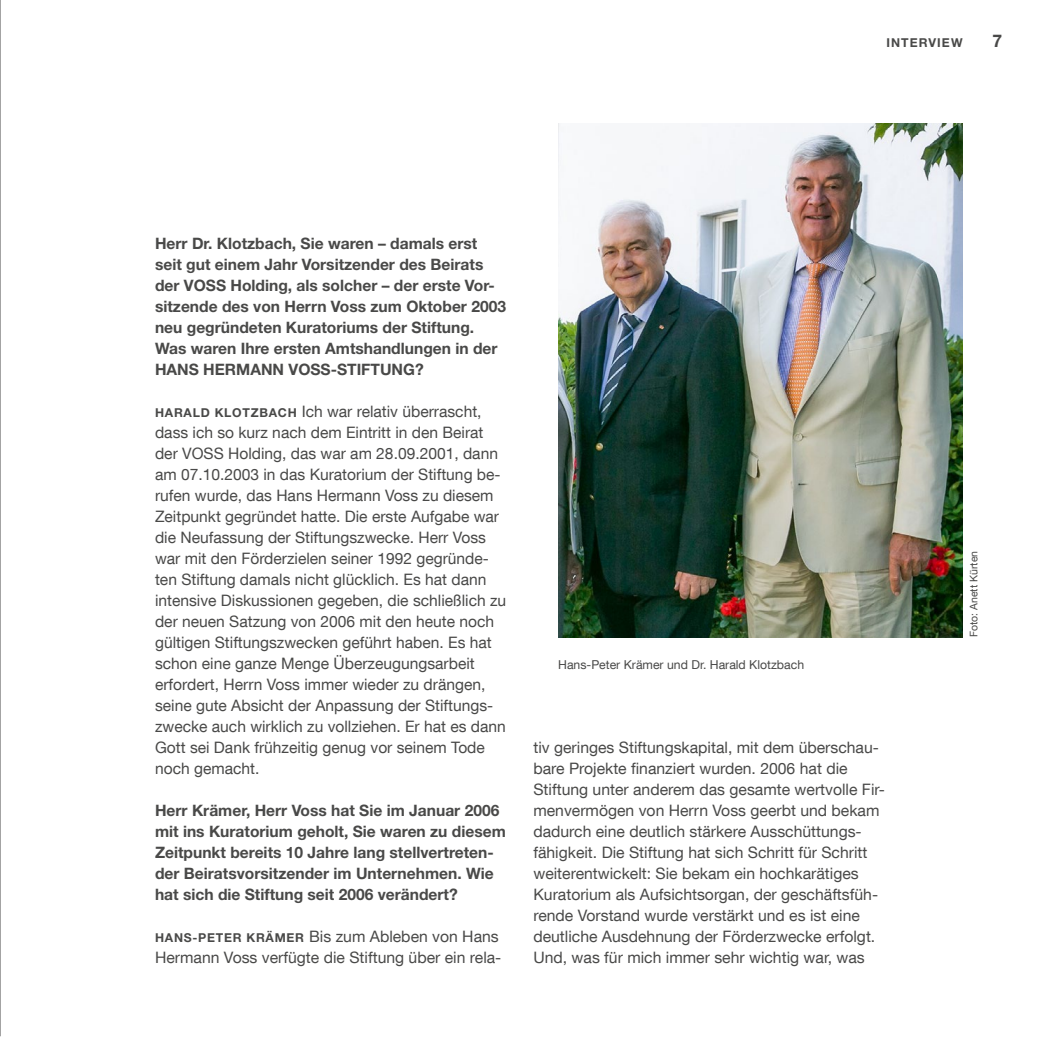
<style>
.page{position:relative;width:1042px;height:1042px;background:#fff}
.page>*{position:absolute;margin:0;border:0;box-sizing:border-box;transform-origin:0 0}
.t1{font:700 17.5px "Helvetica Neue LT Std";color:#494948}
.copy{font:15.75px/21px "Helvetica Neue LT Com";color:#494948}
.copy-2{font:700 15.75px/21px "Helvetica Neue LT Std";color:#494948}
.copy-3{font:12.25px "Helvetica Neue LT Com";color:#494948}
.Kolumne{font:700 12.25px "Helvetica Neue LT Std";letter-spacing:.085em;color:#494948}
.copy-4{font:10.5px "Helvetica Neue LT Com";color:#494948}
.s1{font-family:"Helvetica Neue LT Std";font-weight:700;font-size:12.25px}
</style>
<div class="page">
<hr style="left:0;top:0;width:1px;height:1036px;background:#494948">
<img style="left:558px;top:123px;width:404px;height:514px">
<p class="Kolumne" style="left:886px;top:35px;width:77px">INTERVIEW</p>
<p class="t1" style="left:992px;top:30px;width:11px">7</p>
<p class="copy-2" style="left:155px;top:232px;width:352px">Herr Dr. Klotzbach, Sie waren – damals erst seit gut einem Jahr Vorsitzender des Beirats der VOSS Holding, als solcher – der erste Vor&shy;sitzende des von Herrn Voss zum Oktober 2003 neu gegründeten Kuratoriums der Stiftung.<br>Was waren Ihre ersten Amtshandlungen in der HANS HERMANN VOSS-STIFTUNG?</p>
<p class="copy" style="left:155px;top:400px;width:353px"><span class="s1">HARALD KLOTZBACH</span> Ich war relativ überrascht, dass ich so kurz nach dem Eintritt in den Beirat der VOSS Holding, das war am 28.09.2001, dann am 07.10.2003 in das Kuratorium der Stiftung be&shy;rufen wurde, das Hans Hermann Voss zu diesem Zeitpunkt gegründet hatte. Die erste Aufgabe war die Neufassung der Stiftungszwecke. Herr Voss war mit den Förderzielen seiner 1992 gegründe&shy;ten Stiftung damals nicht glücklich. Es hat dann intensive Diskussionen gegeben, die schließlich zu der neuen Satzung von 2006 mit den heute noch gültigen Stiftungszwecken geführt haben. Es hat schon eine ganze Menge Überzeugungsarbeit erfordert, Herrn Voss immer wieder zu drängen, seine gute Absicht der Anpassung der Stiftungs&shy;zwecke auch wirklich zu vollziehen. Er hat es dann Gott sei Dank frühzeitig genug vor seinem Tode noch gemacht.</p>
<p class="copy-2" style="left:155px;top:799px;width:352px">Herr Krämer, Herr Voss hat Sie im Januar 2006 mit ins Kuratorium geholt, Sie waren zu diesem Zeitpunkt bereits 10 Jahre lang stellvertreten&shy;der Beiratsvorsitzender im Unternehmen. Wie hat sich die Stiftung seit 2006 verändert?</p>
<p class="copy" style="left:155px;top:925px;width:348px"><span class="s1">HANS-PETER KRÄMER</span> Bis zum Ableben von Hans<br>Hermann Voss verfügte die Stiftung über ein rela-</p>
<p class="copy-3" style="left:558px;top:657px;width:247px">Hans-Peter Krämer und Dr. Harald Klotzbach</p>
<p class="copy" style="left:533px;top:736px;width:353px">tiv geringes Stiftungskapital, mit dem überschau&shy;bare Projekte finanziert wurden. 2006 hat die Stiftung unter anderem das gesamte wertvolle Fir&shy;menvermögen von Herrn Voss geerbt und bekam dadurch eine deutlich stärkere Ausschüttungs&shy;fähigkeit. Die Stiftung hat sich Schritt für Schritt weiterentwickelt: Sie bekam ein hochkarätiges Kuratorium als Aufsichtsorgan, der geschäftsfüh&shy;rende Vorstand wurde verstärkt und es ist eine deutliche Ausdehnung der Förderzwecke erfolgt.<br>Und, was für mich immer sehr wichtig war, was</p>
<p class="copy-4" style="left:967px;top:637px;width:88px;rotate:-90deg">Foto: Anett Kürten</p>
</div>
